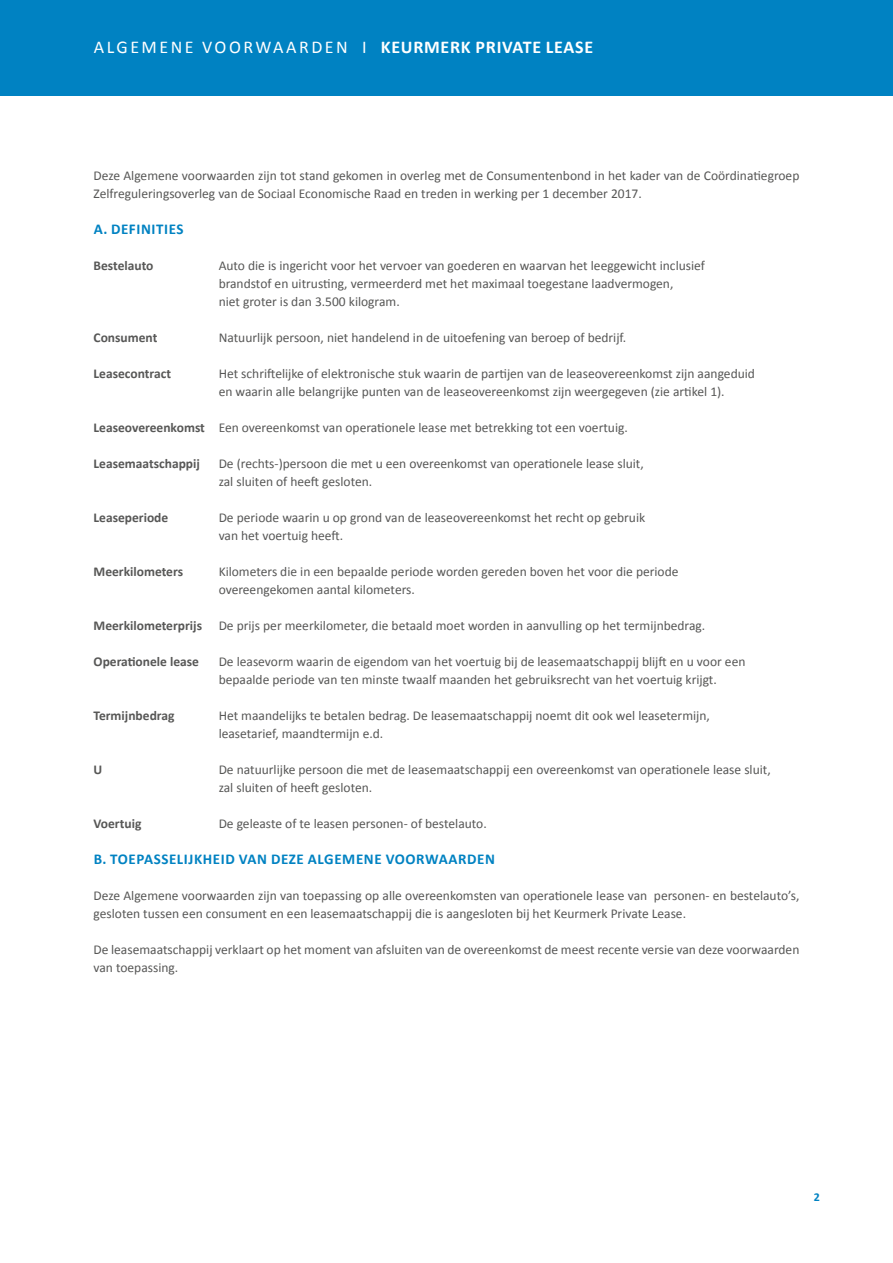
<style>
.page{position:relative;width:893px;height:1263px;background:#fff}
.page>*{position:absolute;margin:0;border:0;box-sizing:border-box;transform-origin:0 0}
.t1{font:18px "Calibri";letter-spacing:.14em;color:#fff}
.t2{font:700 15px "Calibri";letter-spacing:.04em;color:#0082c2}
.t3{font:13.5px/18px "Calibri";color:#575756}
.t4{font:700 13.5px "Calibri";color:#575756}
.t5{font:700 12px "Calibri";color:#0082c2}
.s1{font-weight:700}
</style>
<div class="page">
<div style="left:0;top:0;width:893px;height:96px;background:#0082c2"></div>
<h1 class="t1" style="left:94px;top:35px;width:501px">ALGEMENE VOORWAARDEN I <span class="s1">KEURMERK PRIVATE LEASE</span></h1>
<p class="t3" style="left:94px;top:167px;width:707px">Deze Algemene voorwaarden zijn tot stand gekomen in overleg met de Consumentenbond in het kader van de Coördinatiegroep<br>Zelfreguleringsoverleg van de Sociaal Economische Raad en treden in werking per 1 december 2017.</p>
<p class="t2" style="left:94px;top:219px;width:91px">A. DEFINITIES</p>
<p class="t4" style="left:94px;top:257px;width:61px">Bestelauto</p>
<p class="t3" style="left:219px;top:257px;width:488px">Auto die is ingericht voor het vervoer van goederen en waarvan het leeggewicht inclusief brandstof en uitrusting, vermeerderd met het maximaal toegestane laadvermogen,<br>niet groter is dan 3.500 kilogram.</p>
<p class="t4" style="left:94px;top:329px;width:65px">Consument</p>
<p class="t3" style="left:219px;top:329px;width:409px">Natuurlijk persoon, niet handelend in de uitoefening van beroep of bedrijf.</p>
<p class="t4" style="left:94px;top:365px;width:79px">Leasecontract</p>
<p class="t3" style="left:219px;top:365px;width:538px">Het schriftelijke of elektronische stuk waarin de partijen van de leaseovereenkomst zijn aangeduid en waarin alle belangrijke punten van de leaseovereenkomst zijn weergegeven (zie artikel 1).</p>
<p class="t3" style="left:94px;top:419px;width:536px"><span class="s1">Leaseovereenkomst</span> Een overeenkomst van operationele lease met betrekking tot een voertuig.</p>
<p class="t4" style="left:94px;top:455px;width:108px">Leasemaatschappij</p>
<p class="t3" style="left:219px;top:455px;width:427px">De (rechts-)persoon die met u een overeenkomst van operationele lease sluit, zal sluiten of heeft gesloten.</p>
<p class="t4" style="left:94px;top:509px;width:76px">Leaseperiode</p>
<p class="t3" style="left:219px;top:509px;width:428px">De periode waarin u op grond van de leaseovereenkomst het recht op gebruik van het voertuig heeft.</p>
<p class="t4" style="left:94px;top:563px;width:91px">Meerkilometers</p>
<p class="t3" style="left:219px;top:563px;width:461px">Kilometers die in een bepaalde periode worden gereden boven het voor die periode overeengekomen aantal kilometers.</p>
<p class="t3" style="left:94px;top:617px;width:613px"><span class="s1">Meerkilometerprijs</span> De prijs per meerkilometer, die betaald moet worden in aanvulling op het termijnbedrag.</p>
<p class="t4" style="left:94px;top:653px;width:107px">Operationele lease</p>
<p class="t3" style="left:219px;top:653px;width:528px">De leasevorm waarin de eigendom van het voertuig bij de leasemaatschappij blijft en u voor een bepaalde periode van ten minste twaalf maanden het gebruiksrecht van het voertuig krijgt.</p>
<p class="t4" style="left:94px;top:707px;width:82px">Termijnbedrag</p>
<p class="t3" style="left:219px;top:707px;width:493px">Het maandelijks te betalen bedrag. De leasemaatschappij noemt dit ook wel leasetermijn, leasetarief, maandtermijn e.d.</p>
<p class="t4" style="left:94px;top:761px;width:10px">U</p>
<p class="t3" style="left:219px;top:761px;width:554px">De natuurlijke persoon die met de leasemaatschappij een overeenkomst van operationele lease sluit, zal sluiten of heeft gesloten.</p>
<p class="t4" style="left:94px;top:815px;width:49px">Voertuig</p>
<p class="t3" style="left:219px;top:815px;width:270px">De geleaste of te leasen personen- of bestelauto.</p>
<p class="t2" style="left:94px;top:849px;width:403px">B. TOEPASSELIJKHEID VAN DEZE ALGEMENE VOORWAARDEN</p>
<p class="t3" style="left:94px;top:887px;width:707px">Deze Algemene voorwaarden zijn van toepassing op alle overeenkomsten van operationele lease van personen- en bestelauto’s, gesloten tussen een consument en een leasemaatschappij die is aangesloten bij het Keurmerk Private Lease.</p>
<p class="t3" style="left:94px;top:941px;width:707px">De leasemaatschappij verklaart op het moment van afsluiten van de overeenkomst de meest recente versie van deze voorwaarden van toepassing.</p>
<p class="t5" style="left:814px;top:1189px;width:8px">2</p>
</div>
